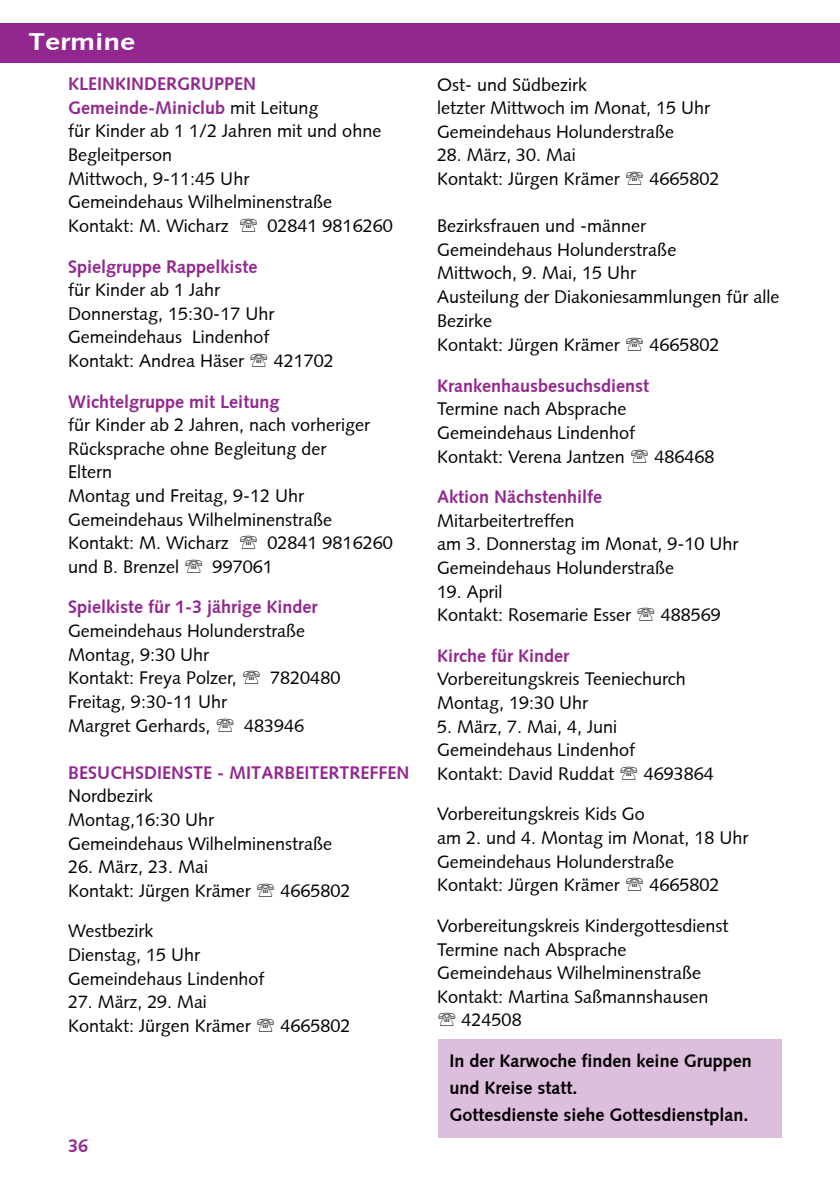
<style>
.page{position:relative;width:840px;height:1191px;background:#fff}
.page>*{position:absolute;margin:0;border:0;box-sizing:border-box;transform-origin:0 0}
.t1{font:700 24px "Syntax";color:#fff;scale:1.25 1}
.t2{font:18px/23.6px "Syntax";color:#000}
.t3{font:700 18px "Syntax";color:#92278f}
.t4{font:700 18px/27px "Syntax";color:#000}
.t5{font:17.8px "Syntax";color:#000}
.s1{font-weight:700;color:#92278f}
</style>
<div class="page">
<div style="left:0;top:23px;width:839px;height:39px;background:#92278f"></div>
<div style="left:438px;top:1038px;width:343px;height:99px;background:#debedd"></div>
<h1 class="t1" style="left:28px;top:28px;width:87px">Termine</h1>
<p class="t3" style="left:68px;top:74px;width:22px">Kleinkinde</p>
<p class="t2" style="left:68px;top:72px;width:314px;text-indent:98px"><span class="s1">rg ruppen<br>Gemeinde-Miniclub</span> mit Leitung<br>für Kinder ab 1 1/2 Jahren mit und ohne<br>Begleitperson<br>Mittwoch, 9-11:45 Uhr<br>Gemeindehaus Wilhelminenstraße<br>Kontakt: M. Wicharz</p>
<p class="t2" style="left:267px;top:214px;width:127px">02841 9816260</p>
<p class="t3" style="left:68px;top:256px;width:191px">Spielgruppe Rappelkiste</p>
<p class="t2" style="left:68px;top:278px;width:208px">für Kinder ab 1 Jahr<br>Donnerstag, 15:30-17 Uhr</p>
<p class="t5" style="left:68px;top:327px;width:203px">Gemeindehaus Lindenhof</p>
<p class="t2" style="left:68px;top:349px;width:177px">Kontakt: Andrea Häser</p>
<p class="t2" style="left:273px;top:349px;width:62px">421702</p>
<p class="t3" style="left:68px;top:391px;width:213px">Wichtelgruppe mit Leitung</p>
<p class="t2" style="left:68px;top:413px;width:303px">für Kinder ab 2 Jahren, nach vorheriger<br>Rücksprache ohne Begleitung der<br>Eltern<br>Montag und Freitag, 9-12 Uhr<br>Gemeindehaus Wilhelminenstraße<br>Kontakt: M. Wicharz</p>
<p class="t2" style="left:267px;top:531px;width:127px">02841 9816260</p>
<p class="t2" style="left:68px;top:555px;width:112px">und B. Brenzel</p>
<p class="t2" style="left:212px;top:555px;width:62px">997061</p>
<p class="t3" style="left:68px;top:597px;width:251px">Spielkiste für 1-3 jährige Kinder</p>
<p class="t5" style="left:68px;top:620px;width:238px">Gemeindehaus Holunderstraße</p>
<p class="t2" style="left:68px;top:642px;width:170px">Montag, 9:30 Uhr<br>Kontakt: Freya Polzer,</p>
<p class="t2" style="left:270px;top:666px;width:72px">7820480</p>
<p class="t2" style="left:68px;top:690px;width:160px">Freitag, 9:30-11 Uhr<br>Margret Gerhards,</p>
<p class="t2" style="left:244px;top:713px;width:62px">483946</p>
<p class="t3" style="left:68px;top:762px;width:23px">Besuchsdienste</p>
<p class="t3" style="left:217px;top:762px;width:77px">- Mitarbeite</p>
<p class="t3" style="left:328px;top:762px;width:43px">rtreffen</p>
<p class="t2" style="left:68px;top:784px;width:265px">Nordbezirk<br>Montag,16:30 Uhr<br>Gemeindehaus Wilhelminenstraße</p>
<p class="t2" style="left:68px;top:855px;width:184px">26. März, 23. Mai<br>Kontakt: Jürgen Krämer</p>
<p class="t2" style="left:280px;top:878px;width:72px">4665802</p>
<p class="t2" style="left:68px;top:919px;width:134px">Westbezirk<br>Dienstag, 15 Uhr</p>
<p class="t5" style="left:68px;top:968px;width:198px">Gemeindehaus Lindenhof</p>
<p class="t5" style="left:68px;top:991px;width:140px">27. März, 29. Mai</p>
<p class="t2" style="left:68px;top:1013px;width:184px">Kontakt: Jürgen Krämer</p>
<p class="t2" style="left:280px;top:1013px;width:72px">4665802</p>
<p class="t3" style="left:68px;top:1135px;width:22px">36</p>
<p class="t2" style="left:437px;top:73px;width:275px">Ost- und Südbezirk<br>letzter Mittwoch im Monat, 15 Uhr</p>
<p class="t5" style="left:437px;top:121px;width:238px">Gemeindehaus Holunderstraße</p>
<p class="t5" style="left:437px;top:145px;width:140px">28. März, 30. Mai</p>
<p class="t2" style="left:437px;top:167px;width:184px">Kontakt: Jürgen Krämer</p>
<p class="t2" style="left:649px;top:167px;width:72px">4665802</p>
<p class="t2" style="left:437px;top:214px;width:344px">Bezirksfrauen und -männer<br>Gemeindehaus Holunderstraße<br>Mittwoch, 9. Mai, 15 Uhr<br>Austeilung der Diakoniesammlungen für alle<br>Bezirke<br>Kontakt: Jürgen Krämer</p>
<p class="t2" style="left:649px;top:333px;width:72px">4665802</p>
<p class="t3" style="left:437px;top:375px;width:213px">Krankenhausbesuchsdienst</p>
<p class="t2" style="left:437px;top:397px;width:200px">Termine nach Absprache<br>Gemeindehaus Lindenhof<br>Kontakt: Verena Jantzen</p>
<p class="t2" style="left:654px;top:444px;width:62px">486468</p>
<p class="t3" style="left:437px;top:486px;width:167px">Aktion Nächstenhilfe</p>
<p class="t2" style="left:437px;top:509px;width:303px">Mitarbeitertreffen<br>am 3. Donnerstag im Monat, 9-10 Uhr</p>
<p class="t5" style="left:437px;top:557px;width:238px">Gemeindehaus Holunderstraße</p>
<p class="t5" style="left:437px;top:581px;width:67px">19. April</p>
<p class="t2" style="left:437px;top:603px;width:196px">Kontakt: Rosemarie Esser</p>
<p class="t2" style="left:660px;top:603px;width:62px">488569</p>
<p class="t3" style="left:437px;top:645px;width:134px">Kirche für Kinder</p>
<p class="t2" style="left:437px;top:667px;width:250px">Vorbereitungskreis Teeniechurch<br>Montag, 19:30 Uhr</p>
<p class="t2" style="left:437px;top:714px;width:200px">5. März, 7. Mai, 4, Juni<br>Gemeindehaus Lindenhof<br>Kontakt: David Ruddat</p>
<p class="t2" style="left:643px;top:762px;width:72px">4693864</p>
<p class="t2" style="left:437px;top:802px;width:313px">Vorbereitungskreis Kids Go<br>am 2. und 4. Montag im Monat, 18 Uhr</p>
<p class="t5" style="left:437px;top:851px;width:238px">Gemeindehaus Holunderstraße</p>
<p class="t2" style="left:437px;top:873px;width:184px">Kontakt: Jürgen Krämer</p>
<p class="t2" style="left:649px;top:873px;width:72px">4665802</p>
<p class="t2" style="left:437px;top:914px;width:293px">Vorbereitungskreis Kindergottesdienst</p>
<p class="t2" style="left:437px;top:937px;width:191px">Termine nach Absprache</p>
<p class="t2" style="left:437px;top:961px;width:265px">Gemeindehaus Wilhelminenstraße</p>
<p class="t2" style="left:437px;top:984px;width:273px">Kontakt: Martina Saßmannshausen</p>
<p class="t2" style="left:461px;top:1008px;width:62px">424508</p>
<p class="t4" style="left:449px;top:1047px;width:304px">In der Karwoche finden keine Gruppen und Kreise statt.<br>Gottesdienste siehe Gottesdienstplan.</p>
</div>
